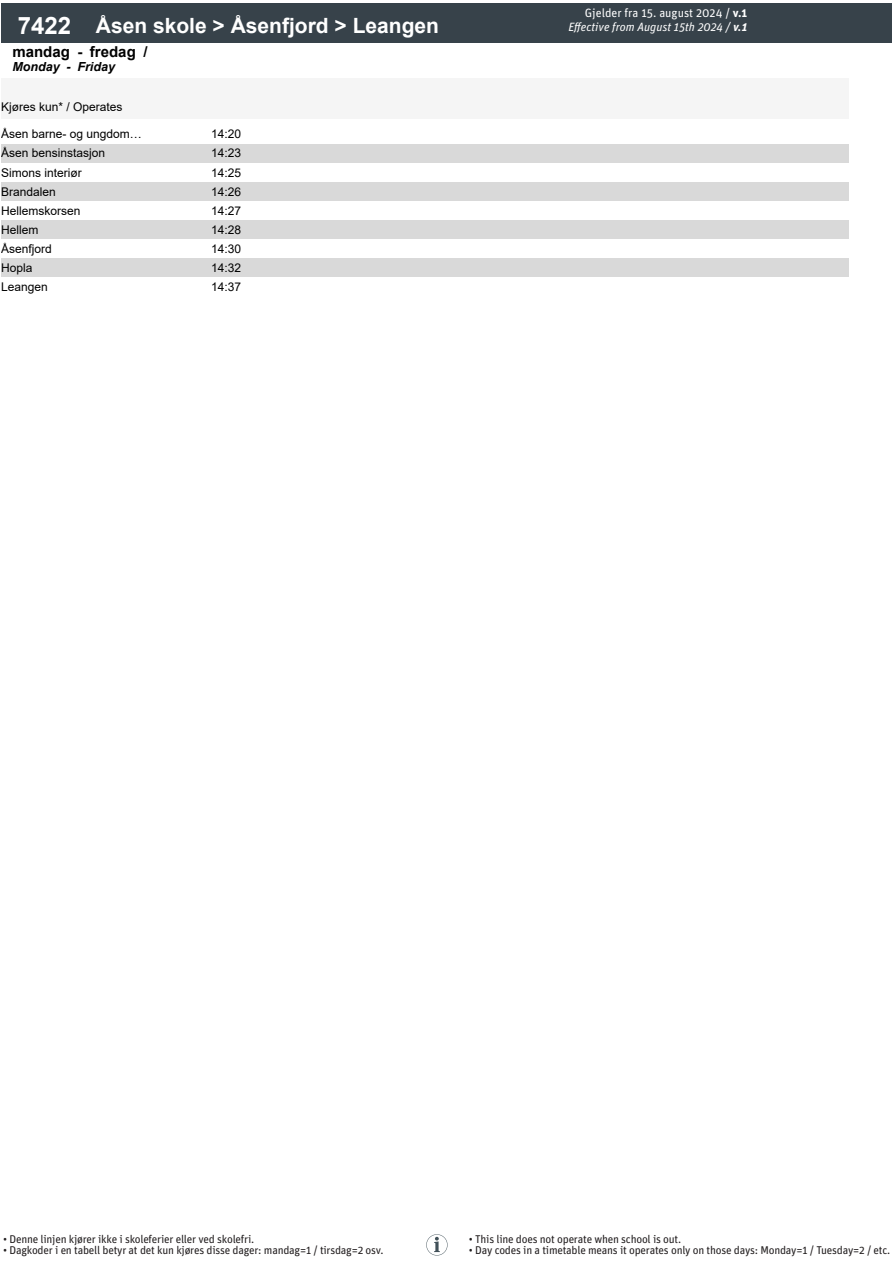
<style>
.page{position:relative;width:893px;height:1263px;background:#fff}
.page>*{position:absolute;margin:0;border:0;box-sizing:border-box;transform-origin:0 0}
.t1{font:700 21px "Arial";color:#fff}
.t2{font:700 15px "Arial";color:#000}
.t3{font:italic 700 12.45px "Arial";color:#000}
.t4{font:12px "Arial";color:#000}
.t5{font:italic 12px/14.4px "Unit Pro";color:#fff;text-align:right}
.t6{font:11.25px "Unit Pro";letter-spacing:-.02em;color:#231f20}
.s1{font-size:24px}
.s2{font-style:normal}
.s3{font-weight:700;font-style:normal}
.s4{font-weight:700}
</style>
<div class="page">
<div style="left:1px;top:79px;width:191px;height:40px;background:#f5f5f5"></div>
<div style="left:192px;top:79px;width:68px;height:40px;background:#f5f5f5"></div>
<div style="left:260px;top:79px;width:68px;height:40px;background:#f5f5f5"></div>
<div style="left:328px;top:79px;width:67px;height:40px;background:#f5f5f5"></div>
<div style="left:395px;top:79px;width:68px;height:40px;background:#f5f5f5"></div>
<div style="left:463px;top:79px;width:67px;height:40px;background:#f5f5f5"></div>
<div style="left:530px;top:79px;width:68px;height:40px;background:#f5f5f5"></div>
<div style="left:598px;top:79px;width:67px;height:40px;background:#f5f5f5"></div>
<div style="left:665px;top:79px;width:68px;height:40px;background:#f5f5f5"></div>
<div style="left:733px;top:79px;width:67px;height:40px;background:#f5f5f5"></div>
<div style="left:800px;top:79px;width:49px;height:40px;background:#f5f5f5"></div>
<div style="left:1px;top:3px;width:87px;height:40px;background:#37424a"></div>
<div style="left:88px;top:3px;width:803px;height:40px;background:#37424a"></div>
<div style="left:1px;top:144px;width:848px;height:19px;background:#d9d9d9"></div>
<div style="left:1px;top:182px;width:848px;height:19px;background:#d9d9d9"></div>
<div style="left:1px;top:220px;width:848px;height:20px;background:#d9d9d9"></div>
<div style="left:1px;top:259px;width:848px;height:19px;background:#d9d9d9"></div>
<svg style="left:426px;top:1234px;width:22px;height:21px"></svg>
<p class="t1" style="left:18px;top:10px;width:423px"><span class="s1">7422</span> Åsen skole &gt; Åsenfjord &gt; Leangen</p>
<p class="t2" style="left:12px;top:41px;width:137px">mandag - fredag /</p>
<p class="t3" style="left:12px;top:58px;width:104px">Monday - Friday</p>
<p class="t4" style="left:1px;top:99px;width:123px">Kjøres kun* / Operates</p>
<p class="t4" style="left:1px;top:126px;width:142px">Åsen barne- og ungdom…</p>
<p class="t4" style="left:211px;top:126px;width:32px">14:20</p>
<p class="t4" style="left:1px;top:145px;width:106px">Åsen bensinstasjon</p>
<p class="t4" style="left:211px;top:145px;width:32px">14:23</p>
<p class="t4" style="left:1px;top:164px;width:82px">Simons interiør</p>
<p class="t4" style="left:211px;top:164px;width:32px">14:25</p>
<p class="t4" style="left:1px;top:183px;width:56px">Brandalen</p>
<p class="t4" style="left:211px;top:183px;width:32px">14:26</p>
<p class="t4" style="left:1px;top:202px;width:81px">Hellemskorsen</p>
<p class="t4" style="left:211px;top:202px;width:32px">14:27</p>
<p class="t4" style="left:1px;top:221px;width:39px">Hellem</p>
<p class="t4" style="left:211px;top:221px;width:32px">14:28</p>
<p class="t4" style="left:1px;top:241px;width:52px">Åsenfjord</p>
<p class="t4" style="left:211px;top:241px;width:32px">14:30</p>
<p class="t4" style="left:1px;top:260px;width:33px">Hopla</p>
<p class="t4" style="left:211px;top:260px;width:32px">14:32</p>
<p class="t4" style="left:1px;top:279px;width:48px">Leangen</p>
<p class="t4" style="left:211px;top:279px;width:32px">14:37</p>
<p class="t5" style="left:568px;top:5px;width:180px"><span class="s2">Gjelder fra 15. august 2024 /</span> <span class="s3">v.1<br></span>Effective from August 15th 2024 / <span class="s4">v.1</span></p>
<p class="t6" style="left:3px;top:1231px;width:253px">• Denne linjen kjører ikke i skoleferier eller ved skolefri.</p>
<p class="t6" style="left:3px;top:1243px;width:382px">• Dagkoder i en tabell betyr at det kun kjøres disse dager: mandag=1 / tirsdag=2 osv.</p>
<p class="t6" style="left:469px;top:1231px;width:214px">• This line does not operate when school is out.</p>
<p class="t6" style="left:469px;top:1243px;width:423px">• Day codes in a timetable means it operates only on those days: Monday=1 / Tuesday=2 / etc.</p>
</div>
